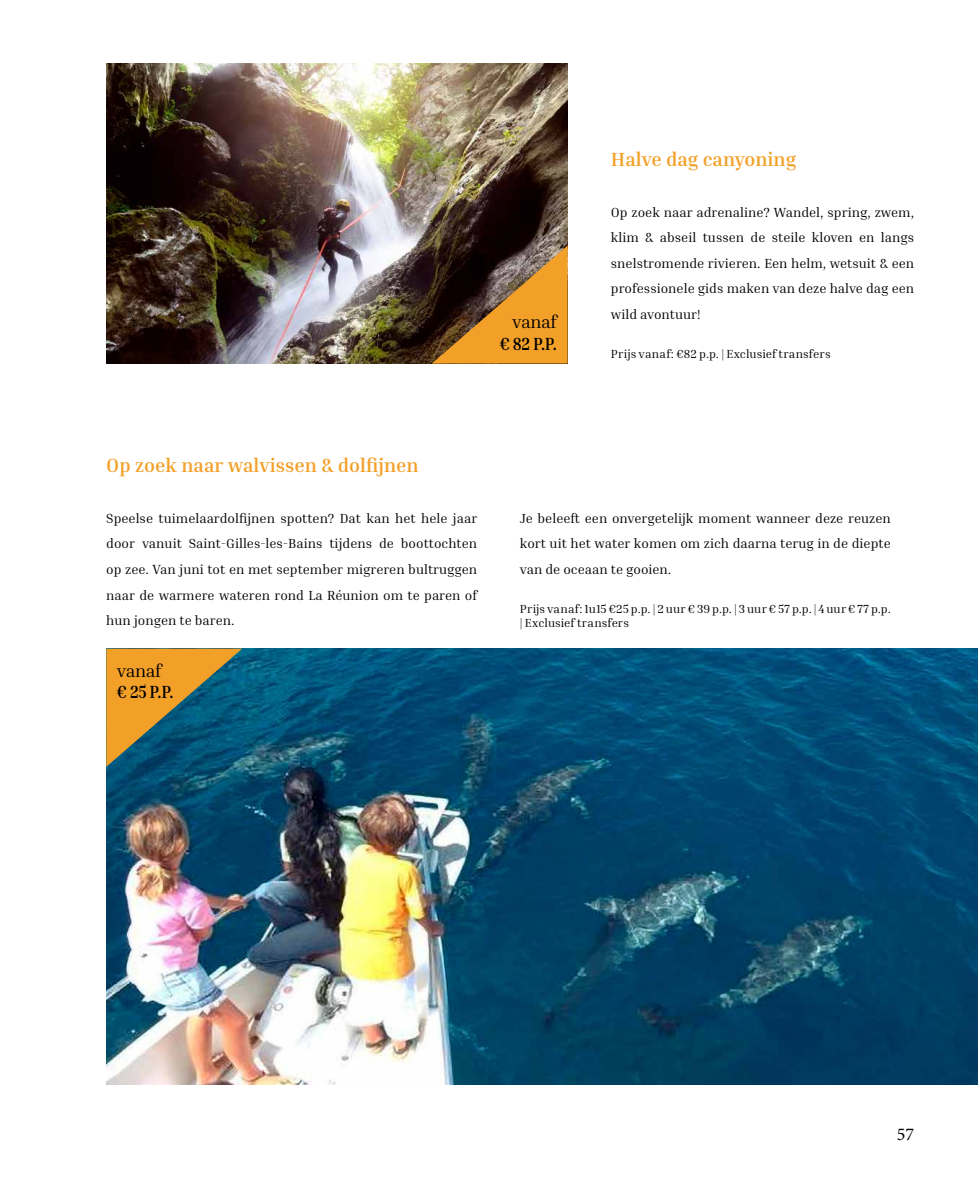
<style>
.page{position:relative;width:978px;height:1191px;background:#fff}
.page>*{position:absolute;margin:0;border:0;box-sizing:border-box;transform-origin:0 0}
.t1{font:700 19.5px "Inria Serif";color:#f3a029}
.t2{font:700 18px "Inria Serif";color:#000;scale:.9 1}
.t3{font:18px "Inria Serif";letter-spacing:-.02em;color:#000}
.t4{font:18px "Minion Pro";color:#000}
.t5{font:13.5px/25.5px "Inria Serif";color:#000;text-align:justify}
.t6{font:12px/13.5px "Inria Serif";letter-spacing:.005em;color:#000}
</style>
<div class="page">
<img style="left:106px;top:648px;width:872px;height:436px">
<svg style="left:106px;top:648px;width:136px;height:119px;background:#7a7a51"></svg>
<img style="left:106px;top:64px;width:462px;height:300px">
<svg style="left:432px;top:245px;width:136px;height:118px;background:#946427"></svg>
<h2 class="t3" style="left:512px;top:310px;width:46px">vanaf</h2>
<h2 class="t2" style="left:500px;top:332px;width:65px">€ 82 P.P.</h2>
<h1 class="t1" style="left:611px;top:147px;width:187px">Halve dag canyoning</h1>
<p class="t5" style="left:611px;top:199px;width:305px">Op zoek naar adrenaline? Wandel, spring, zwem, klim &amp; abseil tussen de steile kloven en langs snelstromende rivieren. Een helm, wetsuit &amp; een professionele gids maken van deze halve dag een wild avontuur!</p>
<p class="t6" style="left:611px;top:347px;width:221px">Prijs vanaf: €82 p.p. | Exclusief transfers</p>
<h1 class="t1" style="left:106px;top:453px;width:314px">Op zoek naar walvissen &amp; dolfijnen</h1>
<p class="t5" style="left:106px;top:505px;width:372px">Speelse tuimelaardolfijnen spotten? Dat kan het hele jaar door vanuit Saint-Gilles-les-Bains tijdens de boottochten op zee. Van juni tot en met september migreren bultruggen naar de warmere wateren rond La Réunion om te paren of hun jongen te baren.</p>
<p class="t5" style="left:520px;top:505px;width:373px">Je beleeft een onvergetelijk moment wanneer deze reuzen kort uit het water komen om zich daarna terug in de diepte van de oceaan te gooien.</p>
<p class="t6" style="left:520px;top:602px;width:372px">Prijs vanaf: 1u15 €25 p.p. | 2 uur € 39 p.p. | 3 uur € 57 p.p. | 4 uur € 77 p.p. | Exclusief transfers</p>
<h2 class="t3" style="left:117px;top:659px;width:46px">vanaf</h2>
<h2 class="t2" style="left:117px;top:681px;width:64px">€ 25 P.P.</h2>
<h2 class="t4" style="left:897px;top:1122px;width:19px">57</h2>
</div>
